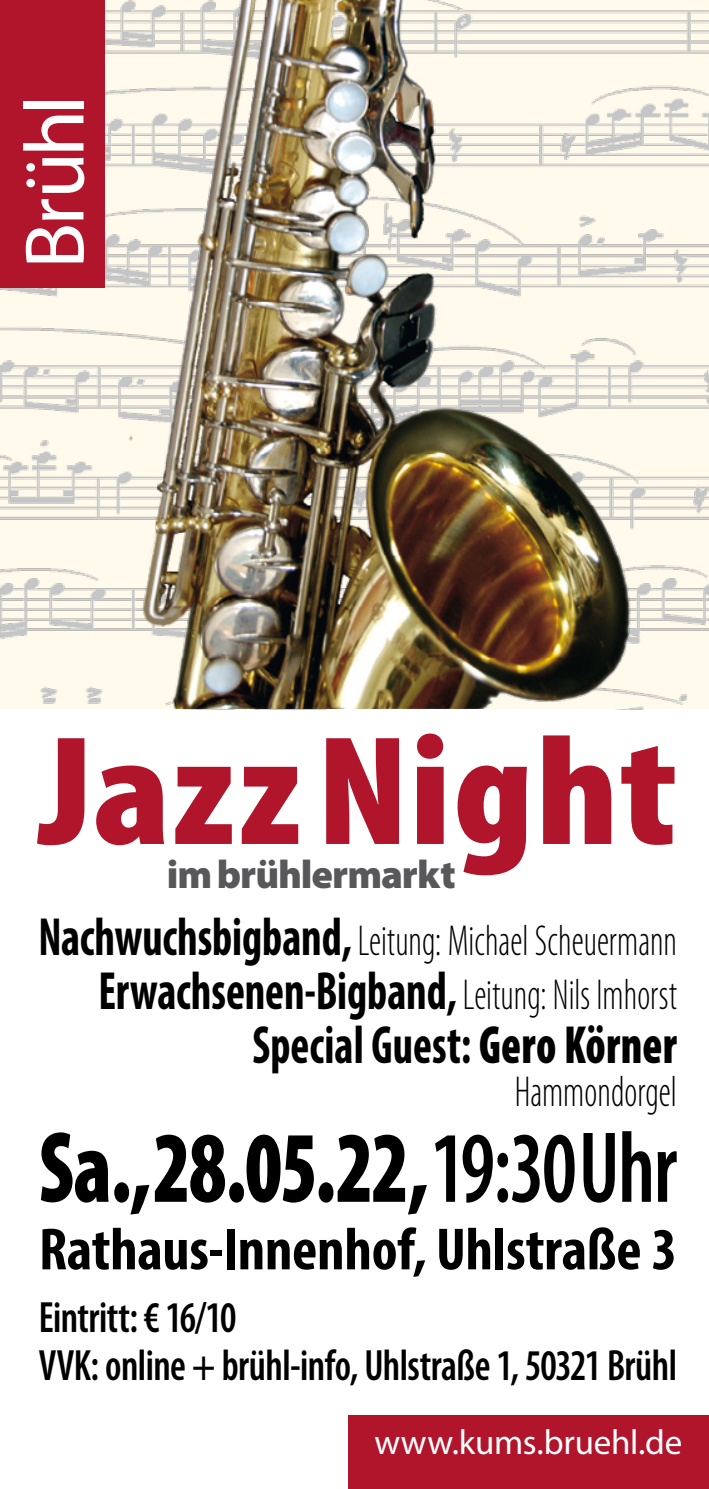
<style>
.page{position:relative;width:709px;height:1489px;background:#fff}
.page>*{position:absolute;margin:0;border:0;box-sizing:border-box;transform-origin:0 0}
.t1{font:900 condensed 156.75px "Myriad Pro";letter-spacing:.01em;color:#b0152c;scale:1.09 1}
.t2{font:900 condensed 102px "Myriad Pro";letter-spacing:-.025em;color:#000;scale:.83 1}
.t3{font:85px "Myriad Pro";letter-spacing:-.045em;color:#fff}
.t4{font:700 condensed 60px "Myriad Pro";letter-spacing:-.005em;color:#000}
.t5{font:700 condensed 54px/54px "Myriad Pro";color:#000;text-align:right;scale:.83 1}
.t6{font:600 condensed 44px/48px "Myriad Pro";letter-spacing:-.01em;color:#000;scale:.91 1}
.t7{font:300 condensed 43.5px "Myriad Pro";color:#000;scale:.83 1}
.t8{font:900 40px "Myriad Pro";letter-spacing:-.03em;color:#58585a}
.t9{font:35px "Myriad Pro";letter-spacing:-.005em;color:#fff}
.s1{font-weight:700;font-size:54px}
.s2{font-weight:300;font-size:43.5px}
.s3{font-weight:900}
.s4{font-weight:600}
</style>
<div class="page">
<img style="left:0;top:0;width:709px;height:709px">
<img style="left:113px;top:0;width:543px;height:708px">
<div style="left:0;top:0;width:104px;height:288px;background:#b0152c"></div>
<div style="left:349px;top:1415px;width:360px;height:73px;background:#b0152c"></div>
<h3 class="t3" style="left:3px;top:269px;width:176px;rotate:-90deg">Brühl</h3>
<h1 class="t1" style="left:39px;top:691px;width:586px">Jazz Night</h1>
<p class="t8" style="left:167px;top:848px;width:290px">im brühlermarkt</p>
<p class="t7" style="left:38px;top:915px;width:771px"><span class="s1">Nachwuchsbigband,</span> Leitung: Michael Scheuermann</p>
<p class="t5" style="left:98px;top:963px;width:698px">Erwachsenen-Bigband, <span class="s2">Leitung: Nils Imhorst<br></span>Special Guest: <span class="s3">Gero Körner</span></p>
<p class="t7" style="left:515px;top:1065px;width:197px">Hammondorgel</p>
<h2 class="t2" style="left:39px;top:1102px;width:770px">Sa., 28.05.22, <span class="s4">19:30 Uhr</span></h2>
<p class="t4" style="left:39px;top:1211px;width:639px">Rathaus-Innenhof, Uhlstraße 3</p>
<p class="t6" style="left:39px;top:1291px;width:702px">Eintritt: € 16/10<br>VVK: online + brühl-info, Uhlstraße 1, 50321 Brühl</p>
<p class="t9" style="left:374px;top:1420px;width:309px">www.kums.bruehl.de</p>
</div>
